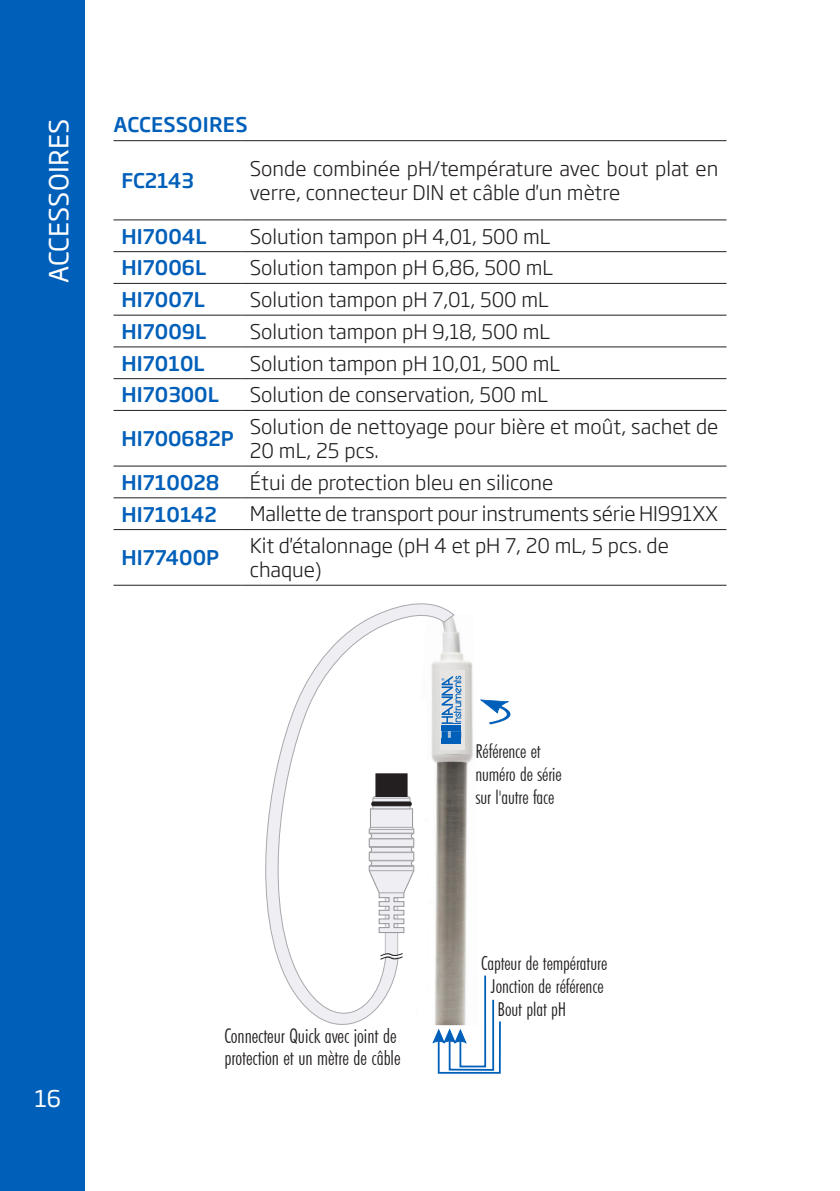
<style>
.page{position:relative;width:840px;height:1191px;background:#fff}
.page>*{position:absolute;margin:0;border:0;box-sizing:border-box;transform-origin:0 0}
.t1{font:26px "Soho Gothic Pro";letter-spacing:.015em;color:#fff}
.t2{font:22.8px "Soho Gothic Pro";color:#fff}
._13accessori{font:300 20px/24px "Soho Gothic Pro";letter-spacing:-.005em;color:#231f20}
.Title1{font:500 20px "Soho Gothic Pro";color:#005fb9}
._13accessori-2{font:300 condensed 20px/22px "Futura BT";letter-spacing:-.005em;color:#231f20}
._13accessori-3{font:300 condensed 19.2px/23px "Futura BT";letter-spacing:-.005em;color:#231f20}
</style>
<div class="page">
<div style="left:0;top:0;width:85px;height:1191px;background:#005fb9"></div>
<hr style="left:113px;top:140px;width:129px;height:1px;background:#231f20">
<hr style="left:242px;top:140px;width:484px;height:1px;background:#231f20">
<hr style="left:113px;top:219px;width:129px;height:1px;background:#231f20">
<hr style="left:242px;top:219px;width:484px;height:1px;background:#231f20">
<hr style="left:113px;top:251px;width:129px;height:1px;background:#231f20">
<hr style="left:242px;top:251px;width:484px;height:1px;background:#231f20">
<hr style="left:113px;top:283px;width:129px;height:1px;background:#231f20">
<hr style="left:242px;top:283px;width:484px;height:1px;background:#231f20">
<hr style="left:113px;top:346px;width:129px;height:1px;background:#231f20">
<hr style="left:242px;top:346px;width:484px;height:1px;background:#231f20">
<hr style="left:113px;top:378px;width:129px;height:1px;background:#231f20">
<hr style="left:242px;top:378px;width:484px;height:1px;background:#231f20">
<hr style="left:113px;top:410px;width:129px;height:1px;background:#231f20">
<hr style="left:242px;top:410px;width:484px;height:1px;background:#231f20">
<hr style="left:113px;top:466px;width:129px;height:1px;background:#231f20">
<hr style="left:242px;top:466px;width:484px;height:1px;background:#231f20">
<hr style="left:113px;top:497px;width:129px;height:1px;background:#231f20">
<hr style="left:242px;top:497px;width:484px;height:1px;background:#231f20">
<hr style="left:113px;top:529px;width:129px;height:1px;background:#231f20">
<hr style="left:242px;top:529px;width:484px;height:1px;background:#231f20">
<hr style="left:113px;top:585px;width:129px;height:1px;background:#231f20">
<hr style="left:242px;top:585px;width:484px;height:1px;background:#231f20">
<hr style="left:113px;top:315px;width:129px;height:1px;background:#231f20">
<hr style="left:242px;top:315px;width:484px;height:1px;background:#231f20">
<img style="left:454px;top:614px;width:19px;height:360px">
<div style="left:440px;top:670px;width:25px;height:79px;background:#e7e5e3"></div>
<svg style="left:454px;top:676px;width:7px;height:68px"></svg>
<svg style="left:265px;top:603px;width:189px;height:422px"></svg>
<svg style="left:369px;top:773px;width:45px;height:190px"></svg>
<div style="left:375px;top:773px;width:32px;height:23px;background:#231f20;border:1px solid #231f20"></div>
<svg style="left:432px;top:974px;width:69px;height:100px"></svg>
<svg style="left:480px;top:700px;width:30px;height:25px"></svg>
<p class="t1" style="left:39px;top:283px;width:166px;rotate:-90deg">ACCESSOIRES</p>
<p class="Title1" style="left:114px;top:109px;width:135px">ACCESSOIRES</p>
<p class="_13accessori" style="left:250px;top:155px;width:470px">Sonde combinée pH/température avec bout plat en verre, connecteur DIN et câble d'un mètre</p>
<p class="Title1" style="left:121px;top:165px;width:74px">FC2143</p>
<p class="Title1" style="left:121px;top:220px;width:87px">HI7004L</p>
<p class="_13accessori" style="left:250px;top:223px;width:302px">Solution tampon pH 4,01, 500 mL</p>
<p class="Title1" style="left:121px;top:252px;width:86px">HI7006L</p>
<p class="_13accessori" style="left:250px;top:255px;width:304px">Solution tampon pH 6,86, 500 mL</p>
<p class="Title1" style="left:121px;top:284px;width:85px">HI7007L</p>
<p class="_13accessori" style="left:250px;top:286px;width:300px">Solution tampon pH 7,01, 500 mL</p>
<p class="Title1" style="left:121px;top:316px;width:86px">HI7009L</p>
<p class="_13accessori" style="left:250px;top:318px;width:301px">Solution tampon pH 9,18, 500 mL</p>
<p class="Title1" style="left:121px;top:347px;width:85px">HI7010L</p>
<p class="_13accessori" style="left:250px;top:350px;width:311px">Solution tampon pH 10,01, 500 mL</p>
<p class="Title1" style="left:121px;top:379px;width:99px">HI70300L</p>
<p class="_13accessori" style="left:250px;top:382px;width:299px">Solution de conservation, 500 mL</p>
<p class="Title1" style="left:121px;top:423px;width:114px">HI700682P</p>
<p class="_13accessori" style="left:250px;top:413px;width:470px">Solution de nettoyage pour bière et moût, sachet de<br>20 mL, 25 pcs.</p>
<p class="Title1" style="left:121px;top:467px;width:99px">HI710028</p>
<p class="_13accessori" style="left:250px;top:469px;width:305px">Étui de protection bleu en silicone</p>
<p class="Title1" style="left:121px;top:498px;width:97px">HI710142</p>
<p class="_13accessori" style="left:250px;top:501px;width:470px">Mallette de transport pour instruments série HI991XX</p>
<p class="Title1" style="left:121px;top:542px;width:99px">HI77400P</p>
<p class="_13accessori" style="left:250px;top:532px;width:420px">Kit d'étalonnage (pH 4 et pH 7, 20 mL, 5 pcs. de chaque)</p>
<p class="_13accessori-3" style="left:475px;top:739px;width:88px">Référence et numéro de série sur l'autre face</p>
<p class="t2" style="left:34px;top:1080px;width:28px">16</p>
<p class="_13accessori-2" style="left:224px;top:1024px;width:177px">Connecteur Quick avec joint de protection et un mètre de câble</p>
<p class="_13accessori-3" style="left:481px;top:951px;width:127px">Capteur de température</p>
<p class="_13accessori-3" style="left:490px;top:974px;width:114px">Jonction de référence</p>
<p class="_13accessori-3" style="left:497px;top:997px;width:70px">Bout plat pH</p>
</div>
